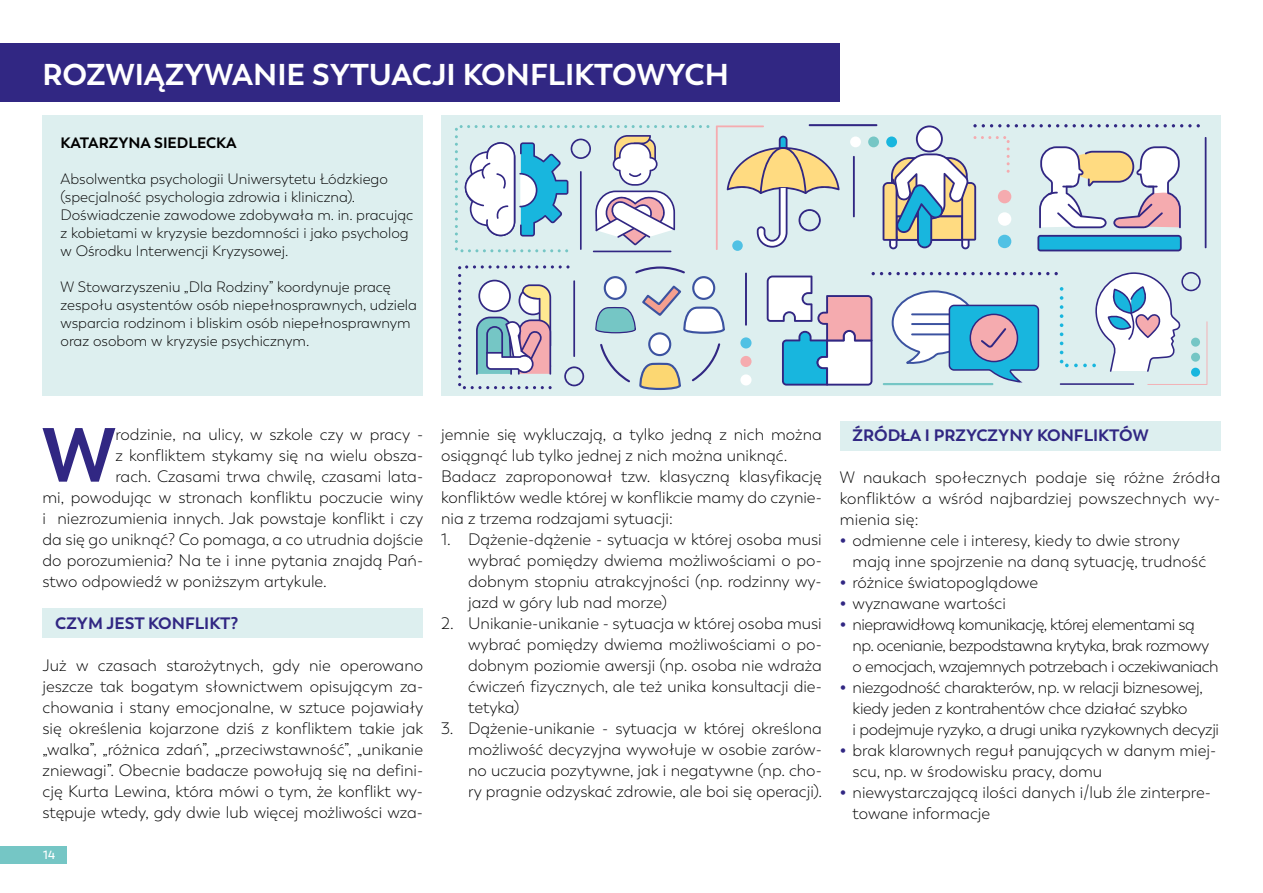
<style>
.page{position:relative;width:1263px;height:893px;background:#fff}
.page>*{position:absolute;margin:0;border:0;box-sizing:border-box;transform-origin:0 0}
.t1{font:700 76.2px "Trenda";color:#312783}
.t2{font:700 30px "Trenda";color:#fff}
.t3{font:300 16.5px/21px "Trenda";color:#000;text-align:justify}
.t4{font:300 16.5px/21px "Trenda";letter-spacing:-.03em;color:#000}
.t5{font:300 16.5px/21px "Trenda";letter-spacing:-.025em;color:#000}
.t6{font:700 16.5px "Trenda";color:#312783}
.t7{font:300 15px/18px "Trenda";color:#000}
.t8{font:700 15px "Trenda";color:#000}
.t9{font:600 12px "Trenda";color:#fff}
.s1{font-weight:700;color:#312783}
</style>
<div class="page">
<div style="left:840px;top:421px;width:380px;height:30px;background:#ddefef"></div>
<div style="left:43px;top:608px;width:380px;height:30px;background:#ddefef"></div>
<div style="left:43px;top:115px;width:380px;height:280px;background:#ddefef"></div>
<div style="left:441px;top:115px;width:780px;height:280px;background:#ddefef"></div>
<div style="left:0;top:43px;width:840px;height:58px;background:#312783"></div>
<div style="left:0;top:846px;width:67px;height:17px;background:#75c6c5"></div>
<div style="left:740px;top:337px;width:11px;height:11px;background:#50c1e4;border-radius:50%"></div>
<div style="left:740px;top:356px;width:11px;height:11px;background:#f5abaf;border-radius:50%"></div>
<div style="left:740px;top:374px;width:11px;height:11px;background:#fff;border-radius:50%"></div>
<hr style="left:745px;top:273px;width:2px;height:53px;background:#312783">
<svg style="left:716px;top:125px;width:123px;height:125px"></svg>
<svg style="left:455px;top:125px;width:254px;height:127px"></svg>
<hr style="left:809px;top:124px;width:68px;height:2px;background:#312783">
<div style="left:850px;top:136px;width:11px;height:11px;background:#fff;border-radius:50%"></div>
<div style="left:868px;top:136px;width:11px;height:11px;background:#75c6c5;border-radius:50%"></div>
<svg style="left:882px;top:124px;width:318px;height:127px"></svg>
<hr style="left:853px;top:156px;width:2px;height:61px;background:#312783">
<hr style="left:1205px;top:137px;width:1px;height:111px;background:#312783">
<svg style="left:767px;top:272px;width:440px;height:114px"></svg>
<svg style="left:458px;top:265px;width:126px;height:124px"></svg>
<svg style="left:595px;top:266px;width:130px;height:124px"></svg>
<h2 class="t2" style="left:43px;top:56px;width:688px">ROZWIĄZYWANIE SYTUACJI KONFLIKTOWYCH</h2>
<p class="t8" style="left:61px;top:133px;width:178px">KATARZYNA SIEDLECKA</p>
<p class="t7" style="left:61px;top:170px;width:354px">Absolwentka psychologii Uniwersytetu Łódzkiego (specjalność psychologia zdrowia i kliniczna).<br>Doświadczenie zawodowe zdobywała m. in. pracując z kobietami w kryzysie bezdomności i jako psycholog w Ośrodku Interwencji Kryzysowej.</p>
<p class="t7" style="left:61px;top:278px;width:358px">W Stowarzyszeniu „Dla Rodziny” koordynuje pracę zespołu asystentów osób niepełnosprawnych, udziela wsparcia rodzinom i bliskim osób niepełnosprawnym oraz osobom w kryzysie psychicznym.</p>
<h1 class="t1" style="left:42px;top:408px;width:75px">W</h1>
<p class="t3" style="left:116px;top:424px;width:309px">rodzinie, na ulicy, w szkole czy w pracy -</p>
<p class="t3" style="left:116px;top:445px;width:309px">z konfliktem stykamy się na wielu obsza-</p>
<p class="t3" style="left:116px;top:466px;width:309px">rach. Czasami trwa chwilę, czasami lata-</p>
<p class="t3" style="left:43px;top:487px;width:382px">mi, powodując w stronach konfliktu poczucie winy</p>
<p class="t3" style="left:43px;top:508px;width:382px">i niezrozumienia innych. Jak powstaje konflikt i czy</p>
<p class="t3" style="left:43px;top:529px;width:382px">da się go uniknąć? Co pomaga, a co utrudnia dojście</p>
<p class="t3" style="left:43px;top:550px;width:382px">do porozumienia? Na te i inne pytania znajdą Pań-</p>
<p class="t3" style="left:43px;top:571px;width:286px">stwo odpowiedź w poniższym artykule.</p>
<p class="t6" style="left:55px;top:613px;width:184px">CZYM JEST KONFLIKT?</p>
<p class="t3" style="left:43px;top:655px;width:382px">Już w czasach starożytnych, gdy nie operowano jeszcze tak bogatym słownictwem opisującym za&shy;chowania i stany emocjonalne, w sztuce pojawiały się określenia kojarzone dziś z konfliktem takie jak „walka”, „różnica zdań”, „przeciwstawność”, „unikanie zniewagi”. Obecnie badacze powołują się na defini&shy;cję Kurta Lewina, która mówi o tym, że konflikt wy&shy;stępuje wtedy, gdy dwie lub więcej możliwości wza-</p>
<p class="t9" style="left:43px;top:847px;width:13px">14</p>
<p class="t3" style="left:441px;top:424px;width:382px;text-align:left">jemnie się wykluczają, a tylko jedną z nich można osiągnąć lub tylko jednej z nich można uniknąć.<br>Badacz zaproponował tzw. klasyczną klasyfikację konfliktów wedle której w konflikcie mamy do czynie&shy;nia z trzema rodzajami sytuacji:</p>
<p class="t3" style="left:468px;top:529px;width:355px;text-indent:-27px">1. Dążenie-dążenie - sytuacja w której osoba musi wybrać pomiędzy dwiema możliwościami o po&shy;dobnym stopniu atrakcyjności (np. rodzinny wy&shy;jazd w góry lub nad morze)</p>
<p class="t3" style="left:468px;top:613px;width:355px;text-indent:-27px">2. Unikanie-unikanie - sytuacja w której osoba musi wybrać pomiędzy dwiema możliwościami o po&shy;dobnym poziomie awersji (np. osoba nie wdraża ćwiczeń fizycznych, ale też unika konsultacji die&shy;tetyka)</p>
<p class="t3" style="left:468px;top:718px;width:356px;text-indent:-27px">3. Dążenie-unikanie - sytuacja w której określona możliwość decyzyjna wywołuje w osobie zarów&shy;no uczucia pozytywne, jak i negatywne (np. cho&shy;ry pragnie odzyskać zdrowie, ale boi się operacji).</p>
<p class="t6" style="left:852px;top:425px;width:297px">ŹRÓDŁA I PRZYCZYNY KONFLIKTÓW</p>
<p class="t3" style="left:840px;top:467px;width:382px">W naukach społecznych podaje się różne źródła konfliktów a wśród najbardziej powszechnych wy&shy;mienia się:</p>
<p class="t3" style="left:852px;top:530px;width:355px;text-indent:-13px"><span class="s1">•</span> odmienne cele i interesy, kiedy to dwie strony mają inne spojrzenie na daną sytuację, trudność</p>
<p class="t3" style="left:840px;top:572px;width:200px"><span class="s1">•</span> różnice światopoglądowe</p>
<p class="t3" style="left:840px;top:593px;width:168px"><span class="s1">•</span> wyznawane wartości</p>
<p class="t4" style="left:852px;top:614px;width:368px;text-indent:-13px"><span class="s1">•</span> nieprawidłową komunikację, której elementami są np. ocenianie, bezpodstawna krytyka, brak rozmowy o emocjach, wzajemnych potrzebach i oczekiwaniach</p>
<p class="t5" style="left:852px;top:677px;width:368px;text-indent:-13px"><span class="s1">•</span> niezgodność charakterów, np. w relacji biznesowej, kiedy jeden z kontrahentów chce działać szybko<br>i podejmuje ryzyko, a drugi unika ryzykownych decyzji</p>
<p class="t3" style="left:852px;top:740px;width:365px;text-indent:-13px"><span class="s1">•</span> brak klarownych reguł panujących w danym miej&shy;scu, np. w środowisku pracy, domu</p>
<p class="t3" style="left:852px;top:782px;width:360px;text-indent:-13px"><span class="s1">•</span> niewystarczającą ilości danych i/lub źle zinterpre&shy;towane informacje</p>
</div>
